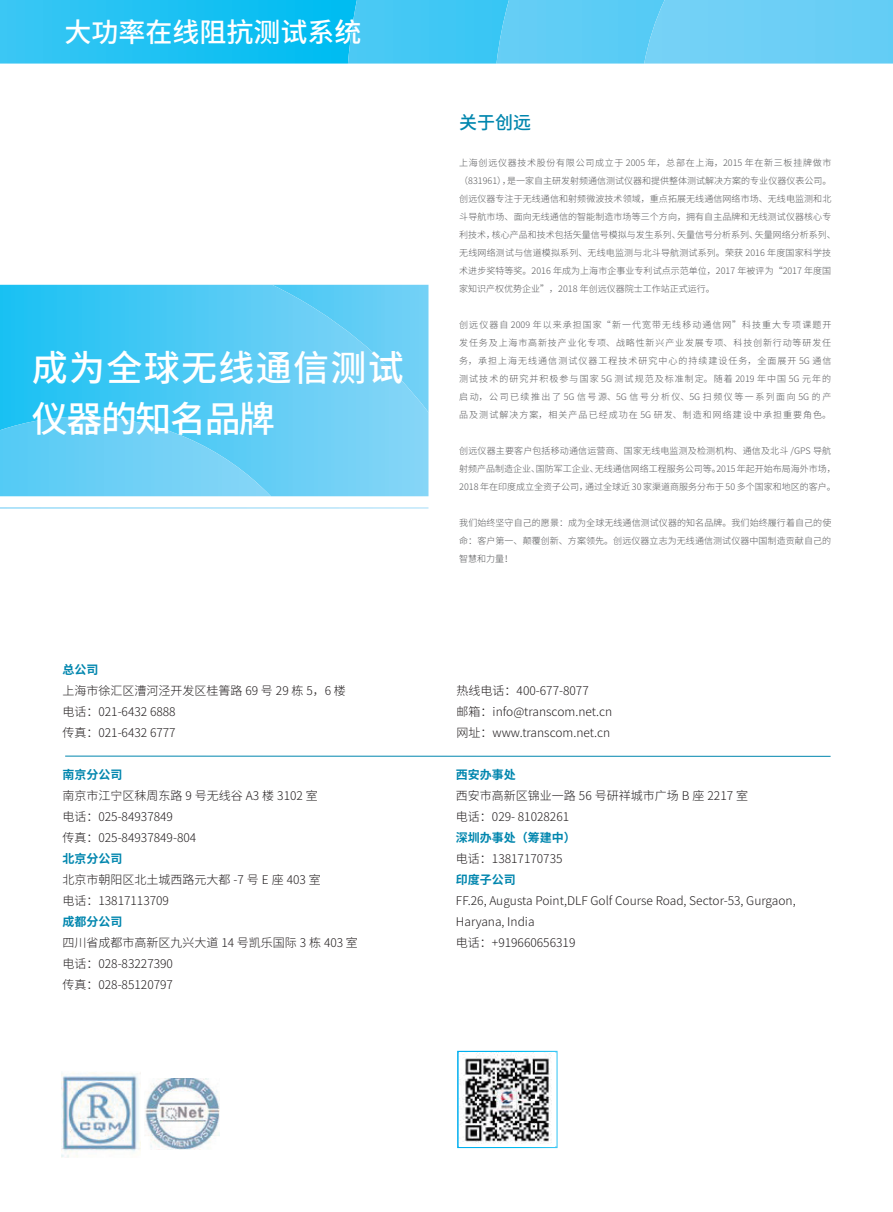
<style>
.page{position:relative;width:893px;height:1212px;background:#fff}
.page>*{position:absolute;margin:0;border:0;box-sizing:border-box;transform-origin:0 0}
.t1{font:500 36px/51px "Source Han Sans SC";letter-spacing:.035em;color:#fff}
.t2{font:500 27px "Source Han Sans SC";color:#fff}
.t3{font:500 18px "Source Han Sans SC";color:#0086ae}
.t4{font:300 12px "Source Han Sans SC";color:#231f20}
.t5{font:700 12px "Source Han Sans SC";color:#0086ae}
.t6{font:300 9px/18px "Source Han Sans SC";letter-spacing:.01em;color:#57585a}
</style>
<div class="page">
<img style="left:0;top:0;width:348px;height:64px">
<img style="left:348px;top:0;width:148px;height:64px">
<img style="left:496px;top:0;width:148px;height:64px">
<img style="left:644px;top:0;width:249px;height:64px">
<svg style="left:428px;top:412px;width:1px;height:84px"></svg>
<img style="left:0;top:285px;width:428px;height:211px">
<img style="left:0;top:416px;width:271px;height:80px">
<hr style="left:65px;top:756px;width:766px;height:1px;background:#0086ae">
<img style="left:457px;top:1051px;width:101px;height:97px">
<img style="left:62px;top:1072px;width:79px;height:85px">
<img style="left:459px;top:1052px;width:95px;height:94px">
<img style="left:145px;top:1078px;width:74px;height:71px">
<h2 class="t2" style="left:65px;top:17px;width:299px">大功率在线阻抗测试系统</h2>
<p class="t1" style="left:32px;top:343px;width:373px">成为全球无线通信测试仪器的知名品牌</p>
<p class="t5" style="left:62px;top:663px;width:38px">总公司</p>
<p class="t4" style="left:62px;top:684px;width:285px">上海市徐汇区漕河泾开发区桂箐路 69 号 29 栋 5，6 楼</p>
<p class="t4" style="left:62px;top:705px;width:115px">电话：021-6432 6888</p>
<p class="t4" style="left:62px;top:726px;width:115px">传真：021-6432 6777</p>
<p class="t5" style="left:62px;top:768px;width:62px">南京分公司</p>
<p class="t4" style="left:62px;top:789px;width:257px">南京市江宁区秣周东路 9 号无线谷 A3 楼 3102 室</p>
<p class="t4" style="left:62px;top:810px;width:112px">电话：025-84937849</p>
<p class="t4" style="left:62px;top:831px;width:135px">传真：025-84937849-804</p>
<p class="t5" style="left:62px;top:852px;width:62px">北京分公司</p>
<p class="t4" style="left:62px;top:873px;width:260px">北京市朝阳区北土城西路元大都 -7 号 E 座 403 室</p>
<p class="t4" style="left:62px;top:894px;width:108px">电话：13817113709</p>
<p class="t5" style="left:62px;top:915px;width:62px">成都分公司</p>
<p class="t4" style="left:62px;top:936px;width:297px">四川省成都市高新区九兴大道 14 号凯乐国际 3 栋 403 室</p>
<p class="t4" style="left:62px;top:957px;width:112px">电话：028-83227390</p>
<p class="t4" style="left:62px;top:978px;width:112px">传真：028-85120797</p>
<p class="t3" style="left:459px;top:112px;width:73px">关于创远</p>
<p class="t6" style="left:459px;top:153px;width:378px">上海创远仪器技术股份有限公司成立于 2005 年，总部在上海，2015 年在新三板挂牌做市（831961），是一家自主研发射频通信测试仪器和提供整体测试解决方案的专业仪器仪表公司。创远仪器专注于无线通信和射频微波技术领域，重点拓展无线通信网络市场、无线电监测和北斗导航市场、面向无线通信的智能制造市场等三个方向，拥有自主品牌和无线测试仪器核心专利技术，核心产品和技术包括矢量信号模拟与发生系列、矢量信号分析系列、矢量网络分析系列、无线网络测试与信道模拟系列、无线电监测与北斗导航测试系列。荣获 2016 年度国家科学技术进步奖特等奖。2016 年成为上海市企事业专利试点示范单位，2017 年被评为“2017 年度国家知识产权优势企业”，2018 年创远仪器院士工作站正式运行。</p>
<p class="t6" style="left:459px;top:315px;width:374px;text-align:justify">创远仪器自 2009 年以来承担国家“新一代宽带无线移动通信网”科技重大专项课题开发任务及上海市高新技产业化专项、战略性新兴产业发展专项、科技创新行动等研发任务，承担上海无线通信测试仪器工程技术研究中心的持续建设任务，全面展开 5G 通信测试技术的研究并积极参与国家 5G 测试规范及标准制定。随着 2019 年中国 5G 元年的启动，公司已续推出了 5G 信号源、5G 信号分析仪、5G 扫频仪等一系列面向 5G 的产品及测试解决方案，相关产品已经成功在 5G 研发、制造和网络建设中承担重要角色。</p>
<p class="t6" style="left:459px;top:441px;width:378px">创远仪器主要客户包括移动通信运营商、国家无线电监测及检测机构、通信及北斗 /GPS 导航射频产品制造企业、国防军工企业、无线通信网络工程服务公司等。2015 年起开始布局海外市场，<br>2018 年在印度成立全资子公司，通过全球近 30 家渠道商服务分布于 50 多个国家和地区的客户。</p>
<p class="t6" style="left:459px;top:513px;width:374px;text-align:justify">我们始终坚守自己的愿景：成为全球无线通信测试仪器的知名品牌。我们始终履行着自己的使命：客户第一、颠覆创新、方案领先。创远仪器立志为无线通信测试仪器中国制造贡献自己的智慧和力量！</p>
<p class="t4" style="left:457px;top:683px;width:134px">热线电话：400-677-8077</p>
<p class="t4" style="left:457px;top:704px;width:157px">邮箱：info@transcom.net.cn</p>
<p class="t4" style="left:457px;top:725px;width:155px">网址：www.transcom.net.cn</p>
<p class="t5" style="left:456px;top:768px;width:61px">西安办事处</p>
<p class="t4" style="left:456px;top:789px;width:294px">西安市高新区锦业一路 56 号研祥城市广场 B 座 2217 室</p>
<p class="t4" style="left:456px;top:810px;width:115px">电话：029- 81028261</p>
<p class="t5" style="left:456px;top:831px;width:121px">深圳办事处（筹建中）</p>
<p class="t4" style="left:456px;top:852px;width:108px">电话：13817170735</p>
<p class="t5" style="left:456px;top:873px;width:61px">印度子公司</p>
<p class="t4" style="left:456px;top:894px;width:341px">FF.26, Augusta Point,DLF Golf Course Road, Sector-53, Gurgaon,</p>
<p class="t4" style="left:456px;top:915px;width:80px">Haryana, India</p>
<p class="t4" style="left:456px;top:936px;width:121px">电话：+919660656319</p>
</div>
